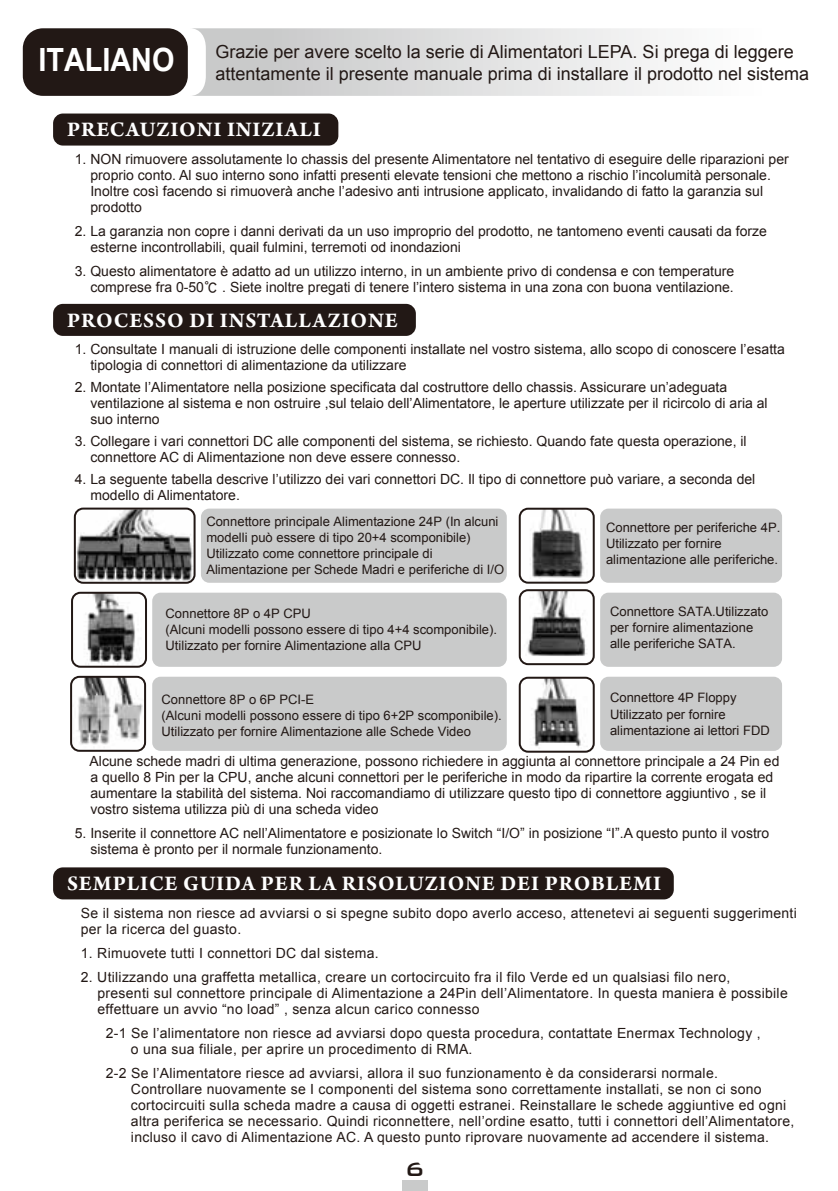
<style>
.page{position:relative;width:838px;height:1191px;background:#fff}
.page>*{position:absolute;margin:0;border:0;box-sizing:border-box;transform-origin:0 0}
.t1{font:700 32px "Arial";color:#fff;scale:.9 1}
.t2{font:500 26px "Bank Gothic BT";color:#221815}
.t3{font:700 22px "Arno Pro";letter-spacing:.04em;color:#fff}
.t4{font:18px/22px "Arial";color:#221815}
.t5{font:14px/16px "Arial";color:#221815}
.t6{font:14px/16px "Arial";letter-spacing:.02em;color:#221815}
.t7{font:13px/16px "Arial";color:#221815}
.s1{font-family:"DF Hei W7 WINP BF"}
</style>
<div class="page">
<svg style="left:192px;top:28px;width:466px;height:68px;background:#ddd"></svg>
<div style="left:201px;top:508px;width:305px;height:75px;background:#c9caca;border-radius:8px"></div>
<div style="left:152px;top:592px;width:354px;height:75px;background:#c9caca;border-radius:8px"></div>
<div style="left:152px;top:676px;width:354px;height:75px;background:#c9caca;border-radius:8px"></div>
<div style="left:600px;top:592px;width:182px;height:75px;background:#c9caca;border-radius:8px"></div>
<div style="left:600px;top:508px;width:182px;height:75px;background:#c9caca;border-radius:8px"></div>
<div style="left:600px;top:676px;width:182px;height:75px;background:#c9caca;border-radius:8px"></div>
<div style="left:53px;top:867px;width:620px;height:32px;background:#221815;border-radius:10px"></div>
<img style="left:77px;top:510px;width:117px;height:73px">
<div style="left:74px;top:507px;width:121px;height:77px;border:2px solid #221815;border-radius:8px"></div>
<img style="left:521px;top:509px;width:72px;height:72px">
<div style="left:518px;top:508px;width:76px;height:75px;border:2px solid #221815;border-radius:8px"></div>
<img style="left:72px;top:593px;width:74px;height:71px">
<div style="left:71px;top:592px;width:76px;height:75px;border:2px solid #221815;border-radius:8px"></div>
<img style="left:521px;top:679px;width:72px;height:70px">
<div style="left:518px;top:676px;width:76px;height:76px;border:2px solid #221815;border-radius:8px"></div>
<img style="left:71px;top:677px;width:74px;height:71px">
<div style="left:70px;top:676px;width:76px;height:76px;border:2px solid #221815;border-radius:8px"></div>
<img style="left:521px;top:590px;width:72px;height:72px">
<div style="left:518px;top:589px;width:76px;height:76px;border:2px solid #221815;border-radius:8px"></div>
<div style="left:53px;top:304px;width:363px;height:32px;background:#221815;border-radius:10px"></div>
<div style="left:53px;top:113px;width:285px;height:33px;background:#221815;border-radius:10px"></div>
<div style="left:23px;top:28px;width:165px;height:68px;background:#221815;border-radius:20px"></div>
<div style="left:402px;top:1179px;width:25px;height:12px;background:#c9caca"></div>
<h1 class="t1" style="left:38px;top:39px;width:153px">ITALIANO</h1>
<p class="t4" style="left:215px;top:41px;width:595px">Grazie per avere scelto la serie di Alimentatori LEPA. Si prega di leggere attentamente il presente manuale prima di installare il prodotto nel sistema</p>
<h3 class="t3" style="left:67px;top:117px;width:255px">PRECAUZIONI INIZIALI</h3>
<p class="t5" style="left:90px;top:151px;width:699px;text-indent:-16px">1. NON rimuovere assolutamente lo chassis del presente Alimentatore nel tentativo di eseguire delle riparazioni per proprio conto. Al suo interno sono infatti presenti elevate tensioni che mettono a rischio l’incolumità personale.<br>Inoltre così facendo si rimuoverà anche l’adesivo anti intrusione applicato, invalidando di fatto la garanzia sul prodotto</p>
<p class="t5" style="left:90px;top:223px;width:678px;text-indent:-16px">2. La garanzia non copre i danni derivati da un uso improprio del prodotto, ne tantomeno eventi causati da forze esterne incontrollabili, quail fulmini, terremoti od inondazioni</p>
<p class="t5" style="left:75px;top:263px;width:661px;text-align:right">3. Questo alimentatore è adatto ad un utilizzo interno, in un ambiente privo di condensa e con temperature comprese fra 0-50<span class="s1">℃</span> . Siete inoltre pregati di tenere l’intero sistema in una zona con buona ventilazione.</p>
<h3 class="t3" style="left:67px;top:307px;width:332px">PROCESSO DI INSTALLAZIONE</h3>
<p class="t5" style="left:90px;top:341px;width:696px;text-indent:-16px">1. Consultate I manuali di istruzione delle componenti installate nel vostro sistema, allo scopo di conoscere l’esatta tipologia di connettori di alimentazione da utilizzare</p>
<p class="t5" style="left:90px;top:379px;width:678px;text-indent:-16px">2. Montate l’Alimentatore nella posizione specificata dal costruttore dello chassis. Assicurare un’adeguata ventilazione al sistema e non ostruire ,sul telaio dell’Alimentatore, le aperture utilizzate per il ricircolo di aria al suo interno</p>
<p class="t5" style="left:90px;top:433px;width:657px;text-indent:-16px">3. Collegare i vari connettori DC alle componenti del sistema, se richiesto. Quando fate questa operazione, il connettore AC di Alimentazione non deve essere connesso.</p>
<p class="t5" style="left:90px;top:471px;width:666px;text-indent:-16px">4. La seguente tabella descrive l’utilizzo dei vari connettori DC. Il tipo di connettore può variare, a seconda del modello di Alimentatore.</p>
<p class="t7" style="left:206px;top:513px;width:299px">Connettore principale Alimentazione 24P (In alcuni modelli può essere di tipo 20+4 scomponibile)<br>Utilizzato come connettore principale di Alimentazione per Schede Madri e periferiche di I/O</p>
<p class="t7" style="left:166px;top:605px;width:333px">Connettore 8P o 4P CPU<br>(Alcuni modelli possono essere di tipo 4+4 scomponibile).<br>Utilizzato per fornire Alimentazione alla CPU</p>
<p class="t7" style="left:161px;top:691px;width:341px">Connettore 8P o 6P PCI-E<br>(Alcuni modelli possono essere di tipo 6+2P scomponibile).<br>Utilizzato per fornire Alimentazione alle Schede Video</p>
<p class="t7" style="left:606px;top:519px;width:176px">Connettore per periferiche 4P.<br>Utilizzato per fornire alimentazione alle periferiche.</p>
<p class="t7" style="left:610px;top:604px;width:160px">Connettore SATA.Utilizzato per fornire alimentazione alle periferiche SATA.</p>
<p class="t7" style="left:610px;top:690px;width:161px">Connettore 4P Floppy<br>Utilizzato per fornire alimentazione ai lettori FDD</p>
<p class="t5" style="left:90px;top:753px;width:691px">Alcune schede madri di ultima generazione, possono richiedere in aggiunta al connettore principale a 24 Pin ed a quello 8 Pin per la CPU, anche alcuni connettori per le periferiche in modo da ripartire la corrente erogata ed aumentare la stabilità del sistema. Noi raccomandiamo di utilizzare questo tipo di connettore aggiuntivo , se il vostro sistema utilizza più di una scheda video</p>
<p class="t5" style="left:90px;top:825px;width:680px;text-indent:-16px">5. Inserite il connettore AC nell’Alimentatore e posizionate lo Switch “I/O” in posizione “I”.A questo punto il vostro sistema è pronto per il normale funzionamento.</p>
<h3 class="t3" style="left:67px;top:870px;width:595px">SEMPLICE GUIDA PER LA RISOLUZIONE DEI PROBLEMI</h3>
<p class="t6" style="left:81px;top:905px;width:717px">Se il sistema non riesce ad avviarsi o si spegne subito dopo averlo acceso, attenetevi ai seguenti suggerimenti per la ricerca del guasto.</p>
<p class="t6" style="left:81px;top:945px;width:299px">1. Rimuovete tutti I connettori DC dal sistema.</p>
<p class="t6" style="left:97px;top:969px;width:691px;text-indent:-17px">2. Utilizzando una graffetta metallica, creare un cortocircuito fra il filo Verde ed un qualsiasi filo nero,<br>presenti sul connettore principale di Alimentazione a 24Pin dell’Alimentatore. In questa maniera è possibile effettuare un avvio “no load” , senza alcun carico connesso</p>
<p class="t6" style="left:131px;top:1025px;width:631px;text-indent:-25px">2-1 Se l’alimentatore non riesce ad avviarsi dopo questa procedura, contattate Enermax Technology , o una sua filiale, per aprire un procedimento di RMA.</p>
<p class="t6" style="left:131px;top:1065px;width:665px;text-indent:-25px">2-2 Se l’Alimentatore riesce ad avviarsi, allora il suo funzionamento è da considerarsi normale.<br>Controllare nuovamente se I componenti del sistema sono correttamente installati, se non ci sono cortocircuiti sulla scheda madre a causa di oggetti estranei. Reinstallare le schede aggiuntive ed ogni altra periferica se necessario. Quindi riconnettere, nell’ordine esatto, tutti i connettori dell’Alimentatore, incluso il cavo di Alimentazione AC. A questo punto riprovare nuovamente ad accendere il sistema.</p>
<h2 class="t2" style="left:405px;top:1154px;width:22px">6</h2>
</div>
